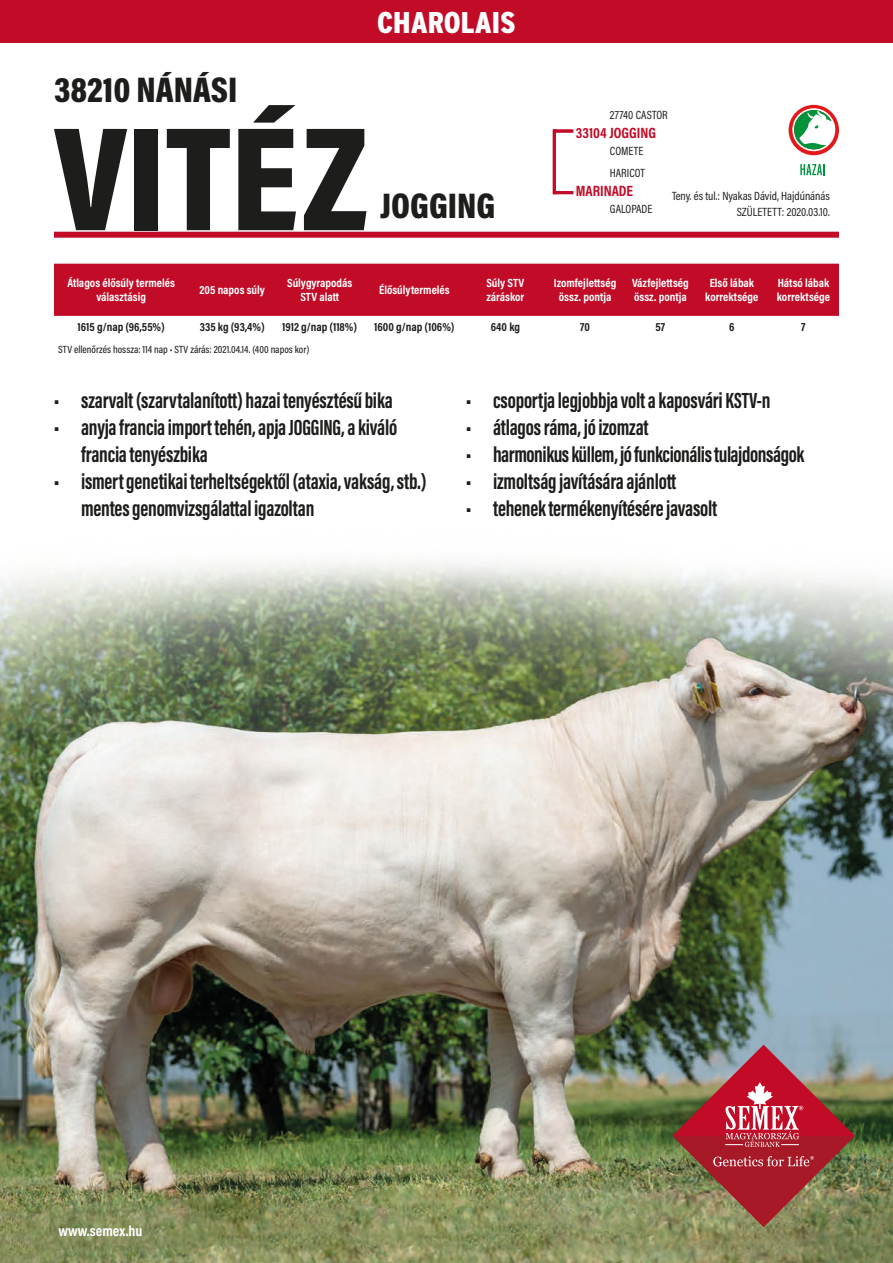
<style>
.page{position:relative;width:893px;height:1263px;background:#fff}
.page>*{position:absolute;margin:0;border:0;box-sizing:border-box;transform-origin:0 0}
.t1{font:900 150px "Acumin Pro Cond";color:#1d1d1b}
.t2{font:900 36px "Acumin Pro Cond";color:#1d1d1b}
.t3{font:900 30px "Interstate Condensed";color:#fff}
.t4{font:700 22.5px/27px "Acumin Pro Extra Cond";letter-spacing:-.01em;color:#1d1d1b}
.t5{font:900 21px "Acumin Pro Cond";color:#fff}
.t6{font:700 15px "Acumin Pro Cond";color:#c10b27}
.t7{font:700 15px "Acumin Pro Cond";color:#fff}
.t8{font:700 12px/14.4px "Acumin Pro Cond";color:#fff;text-align:center}
.t9{font:12px "Acumin Pro Cond";color:#1d1d1b}
.t10{font:700 12px "Acumin Pro Cond";color:#1d1d1b}
.t11{font:500 10.5px "Acumin Pro Cond";color:#1d1d1b}
</style>
<div class="page">
<img style="left:0;top:104px;width:893px;height:1159px">
<div style="left:0;top:0;width:893px;height:43px;background:#c10b27"></div>
<div style="left:54px;top:232px;width:785px;height:6px;background:#c10b27"></div>
<div style="left:789px;top:105px;width:50px;height:50px;background:#e31819;border-radius:50%"></div>
<svg style="left:792px;top:108px;width:43px;height:43px"></svg>
<svg style="left:800px;top:164px;width:25px;height:11px"></svg>
<hr style="left:553px;top:130px;width:3px;height:64px;background:#c10b27">
<hr style="left:553px;top:130px;width:20px;height:3px;background:#c10b27">
<hr style="left:553px;top:191px;width:20px;height:3px;background:#c10b27">
<img style="left:672px;top:1045px;width:183px;height:182px">
<div style="left:54px;top:264px;width:785px;height:52px;background:#c10b27"></div>
<p class="t3" style="left:377px;top:6px;width:140px">CHAROLAIS</p>
<p class="t2" style="left:54px;top:66px;width:185px">38210 NÁNÁSI</p>
<p class="t1" style="left:54px;top:80px;width:316px">VITÉZ</p>
<p class="t2" style="left:380px;top:182px;width:117px">JOGGING</p>
<p class="t9" style="left:610px;top:107px;width:59px">27740 CASTOR</p>
<p class="t9" style="left:610px;top:143px;width:35px">COMETE</p>
<p class="t9" style="left:610px;top:165px;width:37px">HARICOT</p>
<p class="t9" style="left:610px;top:201px;width:44px">GALOPADE</p>
<p class="t6" style="left:576px;top:123px;width:82px">33104 JOGGING</p>
<p class="t6" style="left:576px;top:181px;width:59px">MARINADE</p>
<p class="t9" style="left:672px;top:188px;width:159px">Teny. és tul.: Nyakas Dávid, Hajdúnánás</p>
<p class="t9" style="left:737px;top:204px;width:95px">SZÜLETETT: 2020.03.10.</p>
<p class="t5" style="left:135px;top:260px;width:63px">GDScan</p>
<p class="t8" style="left:67px;top:275px;width:109px">Átlagos élősúly termelés választásig</p>
<p class="t8" style="left:200px;top:282px;width:67px">205 napos súly</p>
<p class="t8" style="left:287px;top:275px;width:67px">Súlygyrapodás<br>STV alatt</p>
<p class="t8" style="left:379px;top:282px;width:72px">Élősúlytermelés</p>
<p class="t8" style="left:486px;top:275px;width:39px;text-align:left">Súly STV záráskor</p>
<p class="t8" style="left:554px;top:275px;width:64px">Izomfejlettség össz. pontja</p>
<p class="t8" style="left:632px;top:275px;width:58px;text-align:left">Vázfejlettség össz. pontja</p>
<p class="t8" style="left:705px;top:275px;width:55px">Első lábak korrektsége</p>
<p class="t8" style="left:777px;top:275px;width:55px;text-align:left">Hátsó lábak korrektsége</p>
<p class="t10" style="left:78px;top:319px;width:89px">1615 g/nap (96,55%)</p>
<p class="t10" style="left:200px;top:319px;width:67px">335 kg (93,4%)</p>
<p class="t10" style="left:282px;top:319px;width:77px">1912 g/nap (118%)</p>
<p class="t10" style="left:374px;top:319px;width:82px">1600 g/nap (106%)</p>
<p class="t10" style="left:491px;top:319px;width:31px">640 kg</p>
<p class="t10" style="left:580px;top:319px;width:11px">70</p>
<p class="t10" style="left:655px;top:319px;width:11px">57</p>
<p class="t10" style="left:729px;top:319px;width:7px">6</p>
<p class="t10" style="left:801px;top:319px;width:6px">7</p>
<p class="t11" style="left:58px;top:342px;width:253px">STV ellenőrzés hossza: 114 nap • STV zárás: 2021.04.14. (400 napos kor)</p>
<p class="t4" style="left:54px;top:386px;width:340px">• szarvalt (szarvtalanított) hazai tenyésztésű bika</p>
<p class="t4" style="left:81px;top:413px;width:318px;text-indent:-27px">• anyja francia import tehén, apja JOGGING, a kiváló francia tenyészbika</p>
<p class="t4" style="left:81px;top:467px;width:347px;text-indent:-27px">• ismert genetikai terheltségektől (ataxia, vakság, stb.) mentes genomvizsgálattal igazoltan</p>
<p class="t4" style="left:466px;top:386px;width:306px">• csoportja legjobbja volt a kaposvári KSTV-n</p>
<p class="t4" style="left:466px;top:413px;width:184px">• átlagos ráma, jó izomzat</p>
<p class="t4" style="left:466px;top:440px;width:339px">• harmonikus küllem, jó funkcionális tulajdonságok</p>
<p class="t4" style="left:466px;top:467px;width:212px">• izmoltság javítására ajánlott</p>
<p class="t4" style="left:466px;top:494px;width:253px">• tehenek termékenyítésére javasolt</p>
<p class="t7" style="left:58px;top:1221px;width:86px">www.semex.hu</p>
</div>
